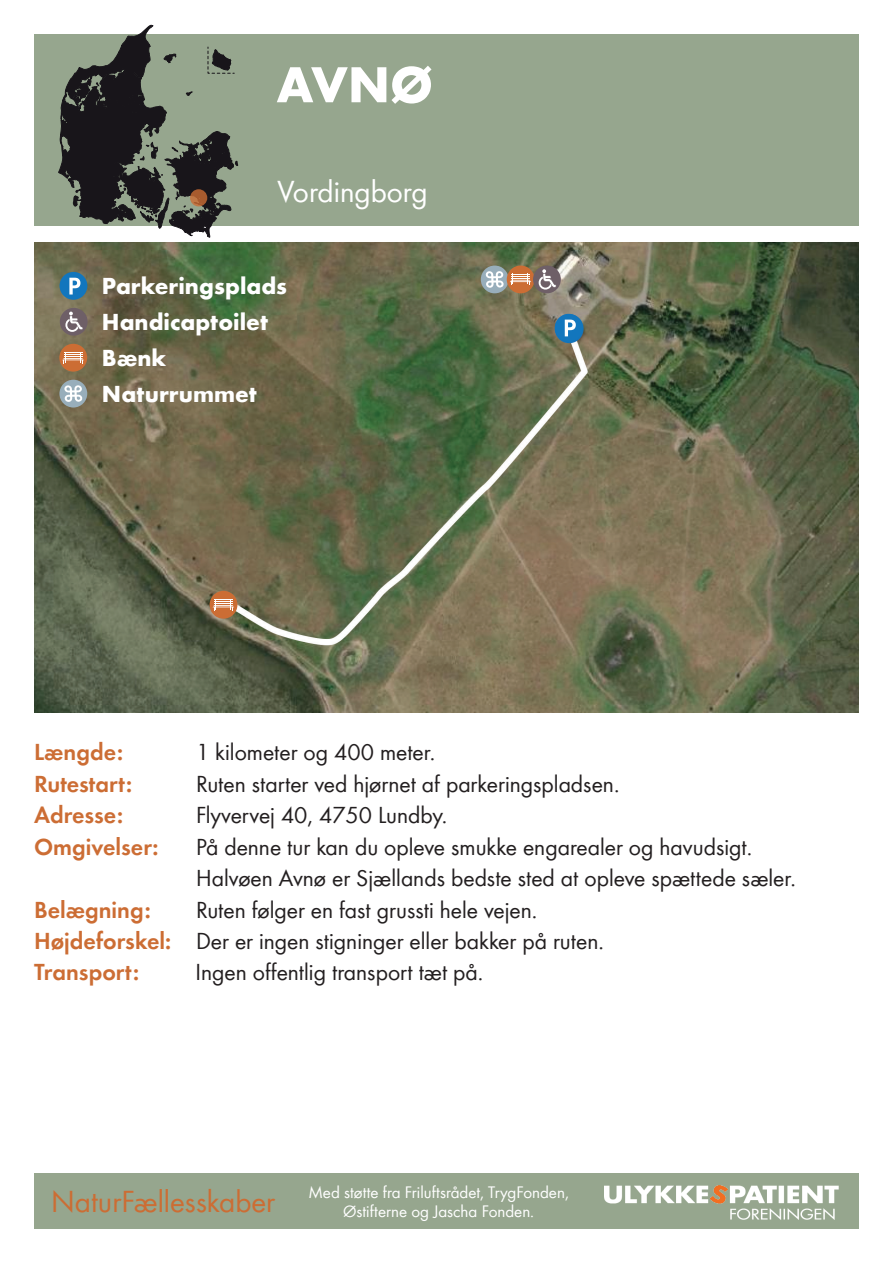
<style>
.page{position:relative;width:893px;height:1263px;background:#fff}
.page>*{position:absolute;margin:0;border:0;box-sizing:border-box;transform-origin:0 0}
.t1{font:700 52.5px "Futura";color:#fff}
.t2{font:31.5px "Futura Boo";color:#fff}
.t3{font:24px/31.5px "Futura Boo";color:#231f20}
.t4{font:24px "Futura Dem";color:#cc6d34}
.t5{font:700 24px/36px "Futura";color:#fff}
.t6{font:17.25px/18.8px "Futura Boo";color:#fff}
.s1{font-family:"Futura Dem";color:#cc6d34}
.s2{font-size:31.5px;color:#cc6d34}
</style>
<div class="page">
<div style="left:34px;top:34px;width:825px;height:191px;background:#96a68e"></div>
<svg style="left:58px;top:25px;width:180px;height:213px"></svg>
<div style="left:34px;top:1174px;width:825px;height:55px;background:#96a68e"></div>
<img style="left:605px;top:1186px;width:233px;height:34px">
<img style="left:34px;top:242px;width:825px;height:470px">
<svg style="left:190px;top:189px;width:17px;height:17px"></svg>
<div style="left:555px;top:314px;width:28px;height:28px;background:#1276bd;border-radius:50%"></div>
<svg style="left:565px;top:320px;width:11px;height:16px"></svg>
<div style="left:210px;top:591px;width:27px;height:28px;background:#cc6d34;border-radius:50%"></div>
<svg style="left:213px;top:599px;width:21px;height:11px"></svg>
<div style="left:481px;top:266px;width:28px;height:27px;background:#98aebb;border-radius:50%"></div>
<div style="left:507px;top:266px;width:28px;height:27px;background:#cc6d34;border-radius:50%"></div>
<svg style="left:485px;top:271px;width:46px;height:17px"></svg>
<div style="left:533px;top:265px;width:28px;height:28px;background:#6e5f67;border-radius:50%"></div>
<svg style="left:539px;top:269px;width:17px;height:21px"></svg>
<div style="left:60px;top:272px;width:27px;height:28px;background:#1276bd;border-radius:50%"></div>
<svg style="left:69px;top:278px;width:11px;height:16px"></svg>
<div style="left:59px;top:344px;width:28px;height:28px;background:#cc6d34;border-radius:50%"></div>
<svg style="left:62px;top:352px;width:22px;height:11px"></svg>
<div style="left:59px;top:380px;width:28px;height:27px;background:#98aebb;border-radius:50%"></div>
<svg style="left:64px;top:385px;width:19px;height:17px"></svg>
<div style="left:60px;top:308px;width:28px;height:28px;background:#6e5f67;border-radius:50%"></div>
<svg style="left:65px;top:312px;width:18px;height:20px"></svg>
<h1 class="t1" style="left:276px;top:47px;width:158px">AVNØ</h1>
<h2 class="t2" style="left:277px;top:169px;width:152px">Vordingborg</h2>
<p class="t5" style="left:102px;top:267px;width:187px">Parkeringsplads<br>Handicaptoilet<br>Bænk<br>Naturrummet</p>
<p class="t4" style="left:34px;top:735px;width:91px">Længde:</p>
<p class="t3" style="left:196px;top:735px;width:241px">1 kilometer og 400 meter.</p>
<p class="t4" style="left:34px;top:767px;width:100px">Rutestart:</p>
<p class="t3" style="left:196px;top:766px;width:425px">Ruten starter ved hjørnet af parkeringspladsen.</p>
<p class="t4" style="left:34px;top:798px;width:91px">Adresse:</p>
<p class="t3" style="left:196px;top:798px;width:253px">Flyvervej 40, 4750 Lundby.</p>
<p class="t4" style="left:34px;top:830px;width:126px">Omgivelser:</p>
<p class="t3" style="left:196px;top:829px;width:601px">På denne tur kan du opleve smukke engarealer og havudsigt.<br>Halvøen Avnø er Sjællands bedste sted at opleve spættede sæler.</p>
<p class="t4" style="left:34px;top:893px;width:118px">Belægning:</p>
<p class="t3" style="left:34px;top:892px;width:571px;text-indent:162px">Ruten følger en fast grussti hele vejen.<br><span class="s1">Højdeforskel:</span> Der er ingen stigninger eller bakker på ruten.</p>
<p class="t4" style="left:34px;top:956px;width:106px">Transport:</p>
<p class="t3" style="left:196px;top:955px;width:289px">Ingen offentlig transport tæt på.</p>
<p class="t6" style="left:343px;top:1182px;width:227px;text-indent:-292px"><span class="s2">NaturFællesskaber</span> Med støtte fra Friluftsrådet, TrygFonden,<br>Østifterne og Jascha Fonden.</p>
</div>
